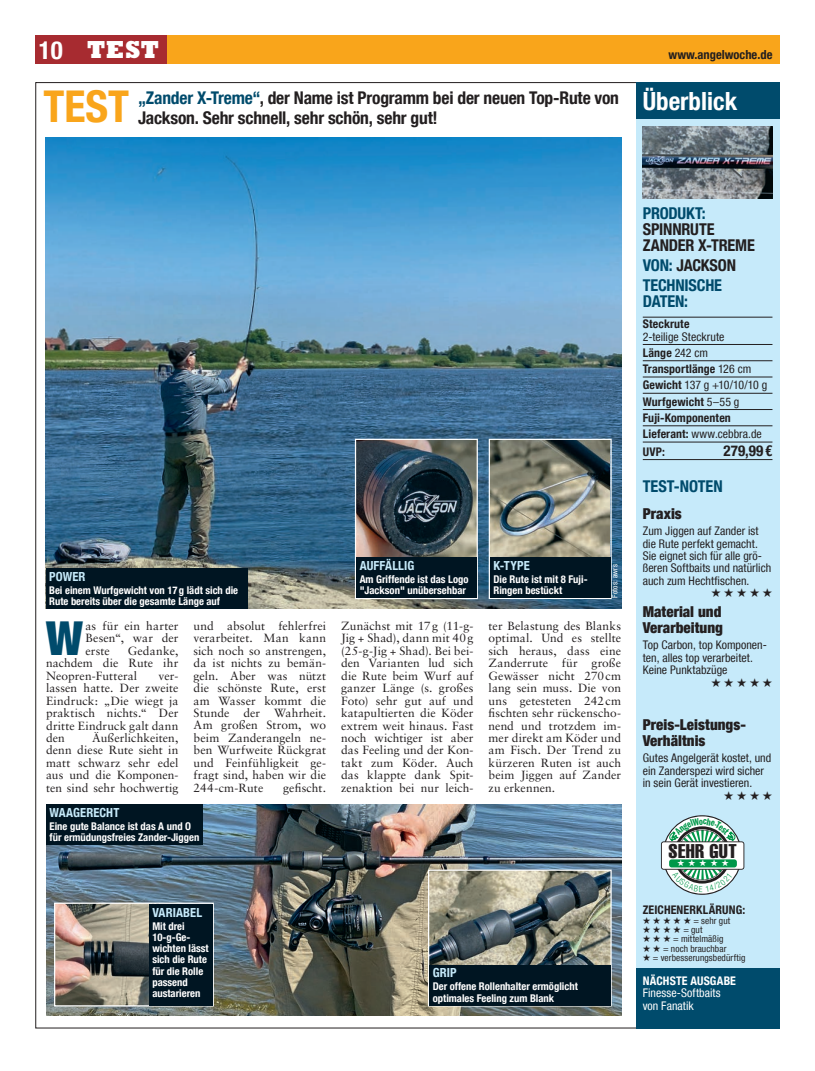
<style>
.page{position:relative;width:815px;height:1071px;background:#fff}
.page>*{position:absolute;margin:0;border:0;box-sizing:border-box;transform-origin:0 0}
.t1{font:900 condensed 46.75px "Helvetica Neue LT Com";color:#004b6c}
.t2{font:700 condensed 43.75px "Helvetica Neue LT Com";color:#f9a51b}
.t3{font:700 condensed 25px "Helvetica Neue LT Com";color:#fff}
.t4{font:800 25px "Rockwell Std";color:#fff}
.t5{font:19.5px "Helvetica LT Std Comp";letter-spacing:.02em;color:#231f20}
.t6{font:700 condensed 17.5px/20px "Helvetica Neue LT Com";letter-spacing:-.01em;color:#231f20}
.t7{font:700 condensed 16.25px/16.2px "Helvetica Neue LT Com";letter-spacing:-.01em;color:#004b6c}
.t8{font:700 condensed 16.25px "Helvetica Neue LT Com";letter-spacing:-.01em;color:#231f20}
.t9{font:900 condensed 15px/16.2px "Helvetica Neue LT Com";color:#231f20}
.t10{font:700 condensed 15px "Helvetica Neue LT Com";color:#231f20}
.bu_VERSAL_farbig_Lin{font:700 condensed 12.5px "Helvetica Neue LT Com";letter-spacing:.01em;color:#c6eafa}
.t11{font:700 condensed 12.5px "Helvetica Neue LT Com";color:#231f20}
.t12{font:11.88px/12.4px "Sabon LT Std";letter-spacing:.005em;color:#231f20;text-align:justify}
.lt_Kasten_schwarz_He{font:condensed 11.88px/12.4px "Helvetica Neue LT Com";color:#231f20}
.t13{font:700 condensed 11.88px "Helvetica Neue LT Com";letter-spacing:.01em;color:#231f20}
.t14{font:condensed 11.88px/12.4px "Helvetica Neue LT Com";letter-spacing:.005em;color:#fff}
.t15{font:700 condensed 11.88px "Helvetica Neue LT Com";letter-spacing:.015em;color:#fff}
.lt_Kasten_schwarz_He-2{font:11.88px "European Pi Std 1";color:#231f20}
.bu_weiß_links_Helvet{font:700 condensed 10.62px/11.2px "Helvetica Neue LT Com";color:#fff}
.t16{font:condensed 9.38px "Helvetica Neue LT Com";letter-spacing:.01em;color:#231f20}
.t17{font:9.25px "Zapf Dingbats ITC";color:#fff}
.lt_Kasten{font:condensed 7.5px "Helvetica Neue LT Com";letter-spacing:.02em;color:#fff}
.s1{font-family:"Helvetica Neue LT Com";font-weight:700;font-stretch:condensed}
.s2{color:#004b6c}
.s3{font-weight:400}
.s4{font-weight:700}
</style>
<div class="page">
<div style="left:35px;top:35px;width:745px;height:29px;background:#f9a51b"></div>
<div style="left:35px;top:35px;width:36px;height:29px;background:#a72b30"></div>
<div style="left:71px;top:35px;width:95px;height:29px;background:#a72b30"></div>
<div style="left:636px;top:82px;width:144px;height:945px;background:#c6eafa"></div>
<div style="left:636px;top:967px;width:144px;height:60px;background:#004b6c"></div>
<div style="left:636px;top:82px;width:144px;height:37px;background:#004b6c"></div>
<hr style="left:643px;top:317px;width:129px;height:1px;background:#231f20">
<hr style="left:643px;top:344px;width:129px;height:1px;background:#231f20">
<hr style="left:643px;top:360px;width:129px;height:1px;background:#231f20">
<hr style="left:643px;top:376px;width:129px;height:1px;background:#231f20">
<hr style="left:643px;top:393px;width:129px;height:1px;background:#231f20">
<hr style="left:643px;top:409px;width:129px;height:1px;background:#231f20">
<hr style="left:643px;top:425px;width:129px;height:1px;background:#231f20">
<hr style="left:643px;top:441px;width:129px;height:1px;background:#231f20">
<hr style="left:643px;top:459px;width:129px;height:1px;background:#231f20">
<img style="left:46px;top:138px;width:575px;height:470px">
<div style="left:46px;top:568px;width:202px;height:40px;background:#001522"></div>
<img style="left:643px;top:127px;width:129px;height:71px">
<img style="left:46px;top:804px;width:575px;height:211px">
<div style="left:46px;top:804px;width:157px;height:40px;background:#001522"></div>
<img style="left:427px;top:868px;width:185px;height:138px">
<div style="left:429px;top:964px;width:181px;height:40px;background:#001522"></div>
<img style="left:53px;top:901px;width:161px;height:105px">
<div style="left:149px;top:903px;width:64px;height:101px;background:#001522"></div>
<img style="left:488px;top:438px;width:124px;height:161px">
<img style="left:354px;top:438px;width:124px;height:161px">
<div style="left:356px;top:557px;width:121px;height:40px;background:#001522"></div>
<div style="left:490px;top:557px;width:120px;height:40px;background:#001522"></div>
<svg style="left:661px;top:815px;width:83px;height:79px"></svg>
<h3 class="t4" style="left:39px;top:34px;width:122px"><span class="s1">10</span> TEST</h3>
<p class="t11" style="left:669px;top:47px;width:105px">www.angelwoche.de</p>
<p class="t3" style="left:643px;top:86px;width:96px">Überblick</p>
<p class="t2" style="left:43px;top:80px;width:87px">TEST</p>
<p class="t6" style="left:138px;top:88px;width:482px"><span class="s2">„Zander X-Treme“</span>, der Name ist Programm bei der neuen Top-Rute von<br>Jackson. Sehr schnell, sehr schön, sehr gut!</p>
<p class="t7" style="left:643px;top:205px;width:64px">PRODUKT:</p>
<p class="t8" style="left:643px;top:220px;width:73px">SPINNRUTE</p>
<p class="t8" style="left:643px;top:236px;width:114px">ZANDER X-TREME</p>
<p class="t8" style="left:643px;top:256px;width:95px"><span class="s2">VON:</span> JACKSON</p>
<p class="t7" style="left:643px;top:277px;width:81px">TECHNISCHE<br>DATEN:</p>
<p class="t13" style="left:643px;top:317px;width:48px">Steckrute</p>
<p class="lt_Kasten_schwarz_He" style="left:643px;top:330px;width:83px">2-teilige Steckrute</p>
<p class="t13" style="left:643px;top:345px;width:67px">Länge <span class="s3">242 cm</span></p>
<p class="t13" style="left:643px;top:361px;width:110px">Transportlänge <span class="s3">126 cm</span></p>
<p class="lt_Kasten_schwarz_He" style="left:643px;top:379px;width:126px"><span class="s4">Gewicht</span> 137 g +10/10/10 g</p>
<p class="t13" style="left:643px;top:394px;width:98px">Wurfgewicht <span class="s3">5–55 g</span></p>
<p class="t13" style="left:643px;top:410px;width:90px">Fuji-Komponenten</p>
<p class="lt_Kasten_schwarz_He" style="left:643px;top:427px;width:121px"><span class="s4">Lieferant:</span> www.cebbra.de</p>
<p class="t13" style="left:643px;top:444px;width:24px">UVP:</p>
<p class="t10" style="left:723px;top:441px;width:51px">279,99 €</p>
<p class="bu_VERSAL_farbig_Lin" style="left:49px;top:568px;width:38px">POWER</p>
<p class="bu_weiß_links_Helvet" style="left:49px;top:584px;width:191px">Bei einem Wurfgewicht von 17 g lädt sich die<br>Rute bereits über die gesamte Länge auf</p>
<p class="t1" style="left:46px;top:608px;width:38px">W</p>
<p class="t12" style="left:86px;top:619px;width:95px">as für ein harter Besen“, war der erste</p>
<p class="t12" style="left:46px;top:644px;width:134px;text-indent:82px">Gedanke, nachdem die Rute ihr Neopren-Futteral</p>
<p class="t12" style="left:46px;top:669px;width:134px;text-indent:112px">ver&shy;lassen hatte. Der zweite Eindruck: „Die wiegt ja praktisch nichts.“ Der dritte Eindruck galt dann den</p>
<p class="t12" style="left:46px;top:731px;width:134px;text-indent:46px">Äußerlichkeiten, denn diese Rute sieht in matt schwarz sehr edel aus und die Komponen&shy;ten sind sehr hochwertig</p>
<p class="t12" style="left:194px;top:619px;width:134px">und absolut fehlerfrei verarbeitet. Man kann sich noch so anstrengen, da ist nichts zu bemän&shy;geln. Aber was nützt die schönste Rute, erst am Wasser kommt die Stunde der Wahrheit.<br>Am großen Strom, wo beim Zanderangeln ne&shy;ben Wurfweite Rückgrat und Feinfühligkeit ge&shy;fragt sind, haben wir die 244-cm-Rute</p>
<p class="t12" style="left:283px;top:781px;width:44px">gefischt.</p>
<p class="bu_VERSAL_farbig_Lin" style="left:50px;top:804px;width:71px">WAAGERECHT</p>
<p class="bu_weiß_links_Helvet" style="left:50px;top:820px;width:151px">Eine gute Balance ist das A und O für ermüdungsfreies Zander-Jiggen</p>
<p class="bu_VERSAL_farbig_Lin" style="left:360px;top:558px;width:56px">AUFFÄLLIG</p>
<p class="bu_weiß_links_Helvet" style="left:360px;top:573px;width:110px">Am Griffende ist das Logo "Jackson" unübersehbar</p>
<p class="bu_VERSAL_farbig_Lin" style="left:493px;top:558px;width:38px">K-TYPE</p>
<p class="bu_weiß_links_Helvet" style="left:493px;top:573px;width:96px">Die Rute ist mit 8 Fuji-<br>Ringen bestückt</p>
<p class="lt_Kasten" style="left:610px;top:597px;width:35px;rotate:-90deg">Fotos: awrs</p>
<p class="t12" style="left:341px;top:619px;width:134px">Zunächst mit 17g (11-g-Jig + Shad), dann mit 40g (25-g-Jig + Shad). Bei bei&shy;den Varianten lud sich die Rute beim Wurf auf ganzer Länge (s. großes Foto) sehr gut auf und katapultierten die Köder extrem weit hinaus. Fast noch wichtiger ist aber das Feeling und der Kon&shy;takt zum Köder. Auch das klappte dank Spit&shy;zenaktion bei nur leich-</p>
<p class="t12" style="left:489px;top:619px;width:134px">ter Belastung des Blanks optimal. Und es stellte sich heraus, dass eine Zanderrute für große Gewässer nicht 270cm lang sein muss. Die von uns getesteten 242cm fischten sehr rückenscho&shy;nend und trotzdem im&shy;mer direkt am Köder und am Fisch. Der Trend zu kürzeren Ruten ist auch beim Jiggen auf Zander zu erkennen.</p>
<p class="bu_VERSAL_farbig_Lin" style="left:152px;top:904px;width:51px">VARIABEL</p>
<p class="bu_weiß_links_Helvet" style="left:152px;top:919px;width:58px">Mit drei<br>10-g-Ge&shy;wichten lässt sich die Rute für die Rolle passend austarieren</p>
<p class="bu_VERSAL_farbig_Lin" style="left:433px;top:965px;width:25px">GRIP</p>
<p class="bu_weiß_links_Helvet" style="left:433px;top:980px;width:147px">Der offene Rollenhalter ermöglicht</p>
<p class="bu_weiß_links_Helvet" style="left:433px;top:991px;width:123px">optimales Feeling zum Blank</p>
<p class="t7" style="left:643px;top:478px;width:81px">TEST-NOTEN</p>
<p class="t9" style="left:643px;top:505px;width:41px">Praxis</p>
<p class="lt_Kasten_schwarz_He" style="left:643px;top:524px;width:130px">Zum Jiggen auf Zander ist die Rute perfekt gemacht.<br>Sie eignet sich für alle grö&shy;ßeren Softbaits und natürlich auch zum Hechtfischen.</p>
<p class="lt_Kasten_schwarz_He-2" style="left:711px;top:587px;width:63px">•• • • •</p>
<p class="t9" style="left:643px;top:603px;width:82px">Material und<br>Verarbeitung</p>
<p class="lt_Kasten_schwarz_He" style="left:643px;top:638px;width:126px">Top Carbon, top Komponen&shy;ten, alles top verarbeitet.<br>Keine Punktabzüge</p>
<p class="lt_Kasten_schwarz_He-2" style="left:711px;top:677px;width:63px">•• • • •</p>
<p class="t9" style="left:643px;top:716px;width:105px">Preis-Leistungs-<br>Verhältnis</p>
<p class="lt_Kasten_schwarz_He" style="left:643px;top:751px;width:130px">Gutes Angelgerät kostet, und ein Zanderspezi wird sicher in sein Gerät investieren.</p>
<p class="lt_Kasten_schwarz_He-2" style="left:724px;top:789px;width:50px">• • • •</p>
<p class="t5" style="left:669px;top:838px;width:70px">SEHR GUT</p>
<p class="t17" style="left:677px;top:858px;width:53px">★★★★★</p>
<p class="t13" style="left:643px;top:902px;width:104px">ZEICHENERKLÄRUNG:</p>
<p class="t16" style="left:643px;top:914px;width:89px">• • • • • = sehr gut</p>
<p class="t16" style="left:643px;top:923px;width:61px">• • • • = gut</p>
<p class="t16" style="left:643px;top:933px;width:82px">• • • = mittelmäßig</p>
<p class="t16" style="left:643px;top:942px;width:85px">• • = noch brauchbar</p>
<p class="t16" style="left:643px;top:951px;width:104px">• = verbesserungsbedürftig</p>
<p class="t15" style="left:643px;top:973px;width:95px">NÄCHSTE AUSGABE</p>
<p class="t14" style="left:643px;top:986px;width:79px">Finesse-Softbaits von Fanatik</p>
</div>
